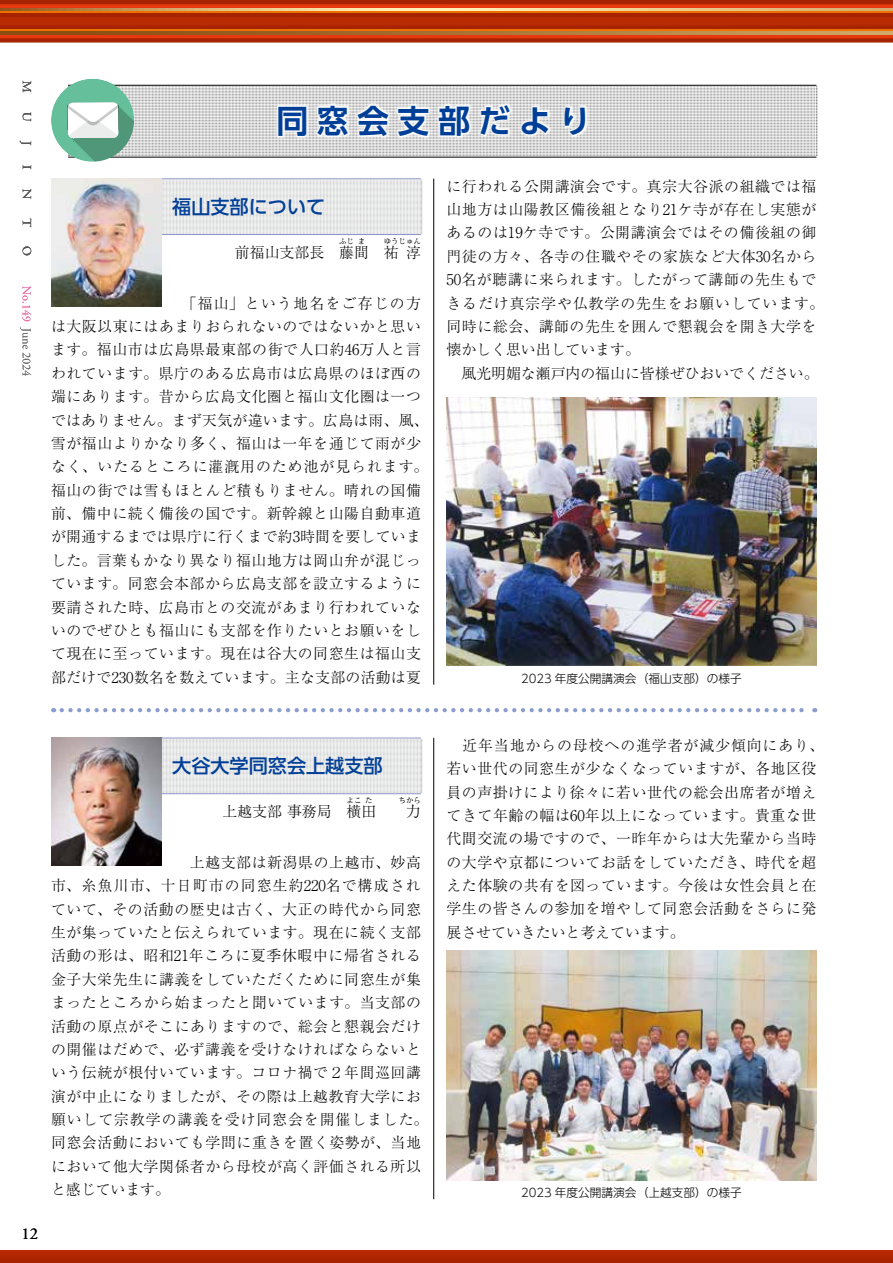
<style>
.page{position:relative;width:893px;height:1263px;background:#fff}
.page>*{position:absolute;margin:0;border:0;box-sizing:border-box;transform-origin:0 0}
.t1{font:700 31.95px "UD Shin Go Pr 6 N De";letter-spacing:.265em;color:#003f98}
.t2{font:500 19.2px "UD Shin Go Pr 6 N";color:#003f98}
.t3{font:16.5px "Adobe Garamond Pro";color:#000}
.t4{font:300 14.85px/23.4px "Ryumin Pr 6 N";letter-spacing:.04em;color:#000}
.t5{font:300 14.85px "Ryumin Pr 6 N";color:#000}
.t6{font:300 11.7px "UD Shin Go Pr 6 N";color:#000}
.t7{font:300 7.5px "Ryumin Pr 6 N";color:#000}
</style>
<div class="page">
<div style="left:0;top:4px;width:893px;height:5px;background:#e8380d"></div>
<hr style="left:0;top:17px;width:893px;height:4px;background:#b82a01">
<hr style="left:0;top:13px;width:893px;height:4px;background:#a52300">
<hr style="left:0;top:0;width:893px;height:4px;background:#a52300">
<hr style="left:0;top:11px;width:893px;height:2px;background:#ed7100">
<svg style="left:0;top:9px;width:893px;height:2px;background:#e0c184"></svg>
<svg style="left:0;top:34px;width:893px;height:4px;background:#d84617"></svg>
<div style="left:0;top:21px;width:893px;height:5px;background:#b82a01"></div>
<svg style="left:0;top:26px;width:893px;height:4px;background:#b73600"></svg>
<div style="left:0;top:38px;width:893px;height:5px;background:#a52300"></div>
<hr style="left:0;top:30px;width:893px;height:2px;background:#ed7100">
<svg style="left:0;top:32px;width:893px;height:2px;background:#a97336"></svg>
<svg style="left:23px;top:81px;width:8px;height:11px"></svg>
<svg style="left:23px;top:112px;width:8px;height:9px"></svg>
<svg style="left:20px;top:141px;width:11px;height:4px"></svg>
<svg style="left:23px;top:165px;width:8px;height:4px"></svg>
<svg style="left:23px;top:189px;width:8px;height:10px"></svg>
<svg style="left:23px;top:218px;width:8px;height:9px"></svg>
<svg style="left:22px;top:246px;width:9px;height:9px"></svg>
<div style="left:0;top:1250px;width:893px;height:13px;background:#af2600"></div>
<svg style="left:22px;top:286px;width:9px;height:35px"></svg>
<svg style="left:20px;top:327px;width:11px;height:49px"></svg>
<hr style="left:433px;top:179px;width:1px;height:506px;background:#000">
<hr style="left:433px;top:738px;width:1px;height:461px;background:#000">
<hr style="left:158px;top:179px;width:263px;height:1px;background:#8d93c8">
<svg style="left:162px;top:180px;width:260px;height:54px;background:#e6e7e7"></svg>
<hr style="left:158px;top:234px;width:263px;height:1px;background:#8d93c8">
<hr style="left:158px;top:738px;width:263px;height:1px;background:#8d93c8">
<svg style="left:162px;top:739px;width:260px;height:54px;background:#e6e7e7"></svg>
<hr style="left:158px;top:793px;width:263px;height:1px;background:#8d93c8">
<img style="left:446px;top:950px;width:370px;height:230px">
<img style="left:446px;top:398px;width:370px;height:267px">
<img style="left:51px;top:179px;width:111px;height:127px">
<img style="left:51px;top:738px;width:111px;height:127px">
<svg style="left:51px;top:79px;width:766px;height:83px"></svg>
<svg style="left:62px;top:708px;width:753px;height:4px"></svg>
<h1 class="t1" style="left:276px;top:95px;width:316px">同窓会支部だより</h1>
<p class="t2" style="left:172px;top:191px;width:155px">福山支部について</p>
<p class="t7" style="left:384px;top:235px;width:39px">ゆうじゅん</p>
<p class="t4" style="left:406px;top:239px;width:16px">淳</p>
<p class="t4" style="left:51px;top:290px;width:379px;text-indent:123px">　「福山」という地名をご存じの方は大阪以東にはあまりおられないのではないかと思います。福山市は広島県最東部の街で人口約46万人と言われています。県庁のある広島市は広島県のほぼ西の端にあります。昔から広島文化圏と福山文化圏は一つではありません。まず天気が違います。広島は雨、風、雪が福山よりかなり多く、福山は一年を通じて雨が少なく、いたるところに灌漑用のため池が見られます。福山の街では雪もほとんど積もりません。晴れの国備前、備中に続く備後の国です。新幹線と山陽自動車道が開通するまでは県庁に行くまで約3時間を要していました。言葉もかなり異なり福山地方は岡山弁が混じっています。同窓会本部から広島支部を設立するように要請された時、広島市との交流があまり行われていないのでぜひとも福山にも支部を作りたいとお願いをして現在に至っています。現在は谷大の同窓生は福山支部だけで230数名を数えています。主な支部の活動は夏</p>
<p class="t7" style="left:339px;top:235px;width:16px">ふじ</p>
<p class="t7" style="left:358px;top:235px;width:9px">ま</p>
<p class="t5" style="left:235px;top:240px;width:135px">前福山支部長　藤間</p>
<p class="t4" style="left:384px;top:239px;width:16px">祐</p>
<p class="t4" style="left:446px;top:173px;width:379px">に行われる公開講演会です。真宗大谷派の組織では福山地方は山陽教区備後組となり21ケ寺が存在し実態があるのは19ケ寺です。公開講演会ではその備後組の御門徒の方々、各寺の住職やその家族など大体30名から<br>50名が聴講に来られます。したがって講師の先生もできるだけ真宗学や仏教学の先生をお願いしています。同時に総会、講師の先生を囲んで懇親会を開き大学を懐かしく思い出しています。<br>　風光明媚な瀬戸内の福山に皆様ぜひおいでください。</p>
<p class="t6" style="left:521px;top:669px;width:222px">2023 年度公開講演会（福山支部）の様子</p>
<p class="t2" style="left:172px;top:750px;width:212px">大谷大学同窓会上越支部</p>
<p class="t7" style="left:347px;top:794px;width:16px">よこ</p>
<p class="t7" style="left:365px;top:794px;width:9px">た</p>
<p class="t7" style="left:399px;top:794px;width:24px">ちから</p>
<p class="t5" style="left:223px;top:799px;width:200px">上越支部 事務局　横田　　力</p>
<p class="t3" style="left:22px;top:1223px;width:18px">12</p>
<p class="t4" style="left:51px;top:850px;width:379px;text-indent:123px">　上越支部は新潟県の上越市、妙高市、糸魚川市、十日町市の同窓生約220名で構成されていて、その活動の歴史は古く、大正の時代から同窓生が集っていたと伝えられています。現在に続く支部活動の形は、昭和21年ころに夏季休暇中に帰省される金子大栄先生に講義をしていただくために同窓生が集まったところから始まったと聞いています。当支部の活動の原点がそこにありますので、総会と懇親会だけの開催はだめで、必ず講義を受けなければならないという伝統が根付いています。コロナ禍で２年間巡回講演が中止になりましたが、その際は上越教育大学にお願いして宗教学の講義を受け同窓会を開催しました。同窓会活動においても学問に重きを置く姿勢が、当地において他大学関係者から母校が高く評価される所以と感じています。</p>
<p class="t4" style="left:446px;top:733px;width:379px">　近年当地からの母校への進学者が減少傾向にあり、若い世代の同窓生が少なくなっていますが、各地区役員の声掛けにより徐々に若い世代の総会出席者が増えてきて年齢の幅は60年以上になっています。貴重な世代間交流の場ですので、一昨年からは大先輩から当時の大学や京都についてお話をしていただき、時代を超えた体験の共有を図っています。今後は女性会員と在学生の皆さんの参加を増やして同窓会活動をさらに発展させていきたいと考えています。</p>
<p class="t6" style="left:521px;top:1183px;width:222px">2023 年度公開講演会（上越支部）の様子</p>
</div>
